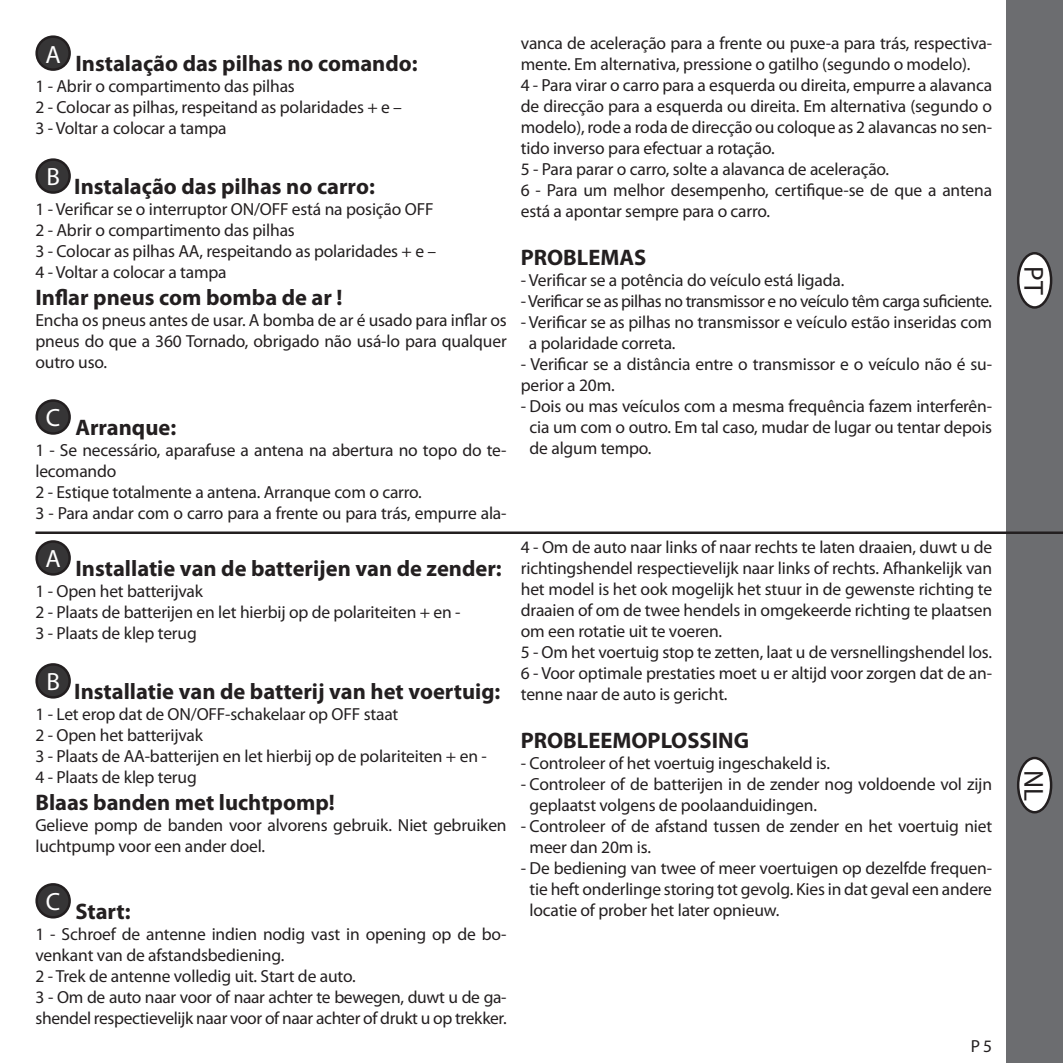
<style>
.page{position:relative;width:1063px;height:1063px;background:#fff}
.page>*{position:absolute;margin:0;border:0;box-sizing:border-box;transform-origin:0 0}
.t1{font:27.5px "Myriad Pro";color:#231f20}
.t2{font:700 22.5px "Myriad Pro";color:#231f20}
.t3{font:17.5px/21px "Myriad Pro";letter-spacing:-.01em;color:#231f20}
.t4{font:17.5px "Myriad Pro";letter-spacing:-.03em;color:#231f20}
</style>
<div class="page">
<div style="left:1006px;top:0;width:57px;height:1063px;background:#6c6d70"></div>
<hr style="left:35px;top:531px;width:1028px;height:3px;background:#231f20">
<div style="left:1018px;top:253px;width:33px;height:54px;background:#fff;border-radius:50%"></div>
<div style="left:1017px;top:252px;width:35px;height:57px;border:2px solid #231f20;border-radius:50%"></div>
<div style="left:1018px;top:758px;width:33px;height:54px;background:#fff;border-radius:50%"></div>
<div style="left:1017px;top:757px;width:35px;height:56px;border:2px solid #231f20;border-radius:50%"></div>
<div style="left:37px;top:37px;width:33px;height:33px;background:#363536;border-radius:50%"></div>
<div style="left:35px;top:35px;width:36px;height:36px;border:2px solid #231f20;border-radius:50%"></div>
<div style="left:37px;top:160px;width:33px;height:33px;background:#363536;border-radius:50%"></div>
<div style="left:35px;top:158px;width:36px;height:36px;border:2px solid #231f20;border-radius:50%"></div>
<div style="left:37px;top:401px;width:33px;height:32px;background:#363536;border-radius:50%"></div>
<div style="left:35px;top:399px;width:36px;height:36px;border:2px solid #231f20;border-radius:50%"></div>
<div style="left:37px;top:541px;width:33px;height:33px;background:#363536;border-radius:50%"></div>
<div style="left:35px;top:540px;width:36px;height:36px;border:2px solid #231f20;border-radius:50%"></div>
<div style="left:37px;top:664px;width:33px;height:33px;background:#363536;border-radius:50%"></div>
<div style="left:35px;top:663px;width:36px;height:36px;border:2px solid #231f20;border-radius:50%"></div>
<div style="left:37px;top:884px;width:33px;height:33px;background:#363536;border-radius:50%"></div>
<div style="left:35px;top:883px;width:36px;height:36px;border:2px solid #231f20;border-radius:50%"></div>
<p class="t2" style="left:45px;top:49px;width:374px"><sup>A</sup> Instalação das pilhas no comando:</p>
<p class="t3" style="left:35px;top:75px;width:368px">1 - Abrir o compartimento das pilhas<br>2 - Colocar as pilhas, respeitand as polaridades + e –<br>3 - Voltar a colocar a tampa</p>
<p class="t2" style="left:46px;top:172px;width:330px"><sup>B</sup> Instalação das pilhas no carro:</p>
<p class="t3" style="left:35px;top:198px;width:402px">1 - Verificar se o interruptor ON/OFF está na posição OFF 2 - Abrir o compartimento das pilhas<br>3 - Colocar as pilhas AA, respeitando as polaridades + e – 4 - Voltar a colocar a tampa</p>
<p class="t2" style="left:35px;top:283px;width:309px">Inflar pneus com bomba de ar !</p>
<p class="t3" style="left:35px;top:309px;width:473px;text-align:justify">Encha os pneus antes de usar. A bomba de ar é usado para inflar os pneus do que a 360 Tornado, obrigado não usá-lo para qualquer outro uso.</p>
<p class="t2" style="left:46px;top:412px;width:132px"><sup>C</sup> Arranque:</p>
<p class="t3" style="left:35px;top:439px;width:473px">1 - Se necessário, aparafuse a antena na abertura no topo do te&shy;lecomando<br>2 - Estique totalmente a antena. Arranque com o carro.<br>3 - Para andar com o carro para a frente ou para trás, empurre ala-</p>
<p class="t2" style="left:45px;top:553px;width:458px"><sup>A</sup> Installatie van de batterijen van de zender:</p>
<p class="t3" style="left:35px;top:580px;width:427px">1 - Open het batterijvak<br>2 - Plaats de batterijen en let hierbij op de polariteiten + en -<br>3 - Plaats de klep terug</p>
<p class="t2" style="left:46px;top:676px;width:456px"><sup>B</sup> Installatie van de batterij van het voertuig:</p>
<p class="t3" style="left:35px;top:703px;width:453px">1 - Let erop dat de ON/OFF-schakelaar op OFF staat<br>2 - Open het batterijvak<br>3 - Plaats de AA-batterijen en let hierbij op de polariteiten + en - 4 - Plaats de klep terug</p>
<p class="t2" style="left:35px;top:787px;width:301px">Blaas banden met luchtpomp!</p>
<p class="t3" style="left:35px;top:814px;width:473px">Gelieve pomp de banden voor alvorens gebruik. Niet gebruiken luchtpump voor een ander doel.</p>
<p class="t2" style="left:46px;top:896px;width:86px"><sup>C</sup> Start:</p>
<p class="t3" style="left:35px;top:923px;width:473px">1 - Schroef de antenne indien nodig vast in opening op de bo&shy;venkant van de afstandsbediening.<br>2 - Trek de antenne volledig uit. Start de auto.<br>3 - Om de auto naar voor of naar achter te bewegen, duwt u de ga&shy;shendel respectievelijk naar voor of naar achter of drukt u op trekker.</p>
<p class="t3" style="left:521px;top:32px;width:473px">vanca de aceleração para a frente ou puxe-a para trás, respectiva&shy;mente. Em alternativa, pressione o gatilho (segundo o modelo).<br>4 - Para virar o carro para a esquerda ou direita, empurre a alavanca de direcção para a esquerda ou direita. Em alternativa (segundo o modelo), rode a roda de direcção ou coloque as 2 alavancas no sen&shy;tido inverso para efectuar a rotação.<br>5 - Para parar o carro, solte a alavanca de aceleração.<br>6 - Para um melhor desempenho, certifique-se de que a antena está a apontar sempre para o carro.</p>
<p class="t2" style="left:521px;top:242px;width:127px">PROBLEMAS</p>
<p class="t3" style="left:521px;top:269px;width:325px">- Verificar se a potência do veículo está ligada.</p>
<p class="t4" style="left:521px;top:290px;width:473px">- Verificar se as pilhas no transmissor e no veículo têm carga suficiente.</p>
<p class="t3" style="left:529px;top:311px;width:465px;text-indent:-8px">- Verificar se as pilhas no transmissor e veículo estão inseridas com a polaridade correta.</p>
<p class="t3" style="left:521px;top:353px;width:473px">- Verificar se a distância entre o transmissor e o veículo não é su&shy;perior a 20m.</p>
<p class="t3" style="left:530px;top:395px;width:464px;text-align:justify;text-indent:-9px">- Dois ou mas veículos com a mesma frequência fazem interferên&shy;cia um com o outro. Em tal caso, mudar de lugar ou tentar depois de algum tempo.</p>
<p class="t3" style="left:521px;top:537px;width:473px">4 - Om de auto naar links of naar rechts te laten draaien, duwt u de richtingshendel respectievelijk naar links of rechts. Afhankelijk van het model is het ook mogelijk het stuur in de gewenste richting te draaien of om de twee hendels in omgekeerde richting te plaatsen om een rotatie uit te voeren.<br>5 - Om het voertuig stop te zetten, laat u de versnellingshendel los.<br>6 - Voor optimale prestaties moet u er altijd voor zorgen dat de an&shy;tenne naar de auto is gericht.</p>
<p class="t2" style="left:521px;top:726px;width:230px">PROBLEEMOPLOSSING</p>
<p class="t3" style="left:521px;top:753px;width:311px">- Controleer of het voertuig ingeschakeld is.</p>
<p class="t3" style="left:530px;top:774px;width:464px;text-indent:-9px">- Controleer of de batterijen in de zender nog voldoende vol zijn geplaatst volgens de poolaanduidingen.</p>
<p class="t3" style="left:530px;top:816px;width:464px;text-indent:-9px">- Controleer of de afstand tussen de zender en het voertuig niet meer dan 20m is.</p>
<p class="t3" style="left:530px;top:858px;width:464px;text-align:justify;text-indent:-9px">- De bediening van twee of meer voertuigen op dezelfde frequen&shy;tie heft onderlinge storing tot gevolg. Kies in dat geval een andere locatie of prober het later opnieuw.</p>
<p class="t3" style="left:971px;top:1035px;width:23px">P 5</p>
<h1 class="t1" style="left:1051px;top:266px;width:30px;rotate:90deg">PT</h1>
<h1 class="t1" style="left:1051px;top:770px;width:32px;rotate:90deg">NL</h1>
</div>
